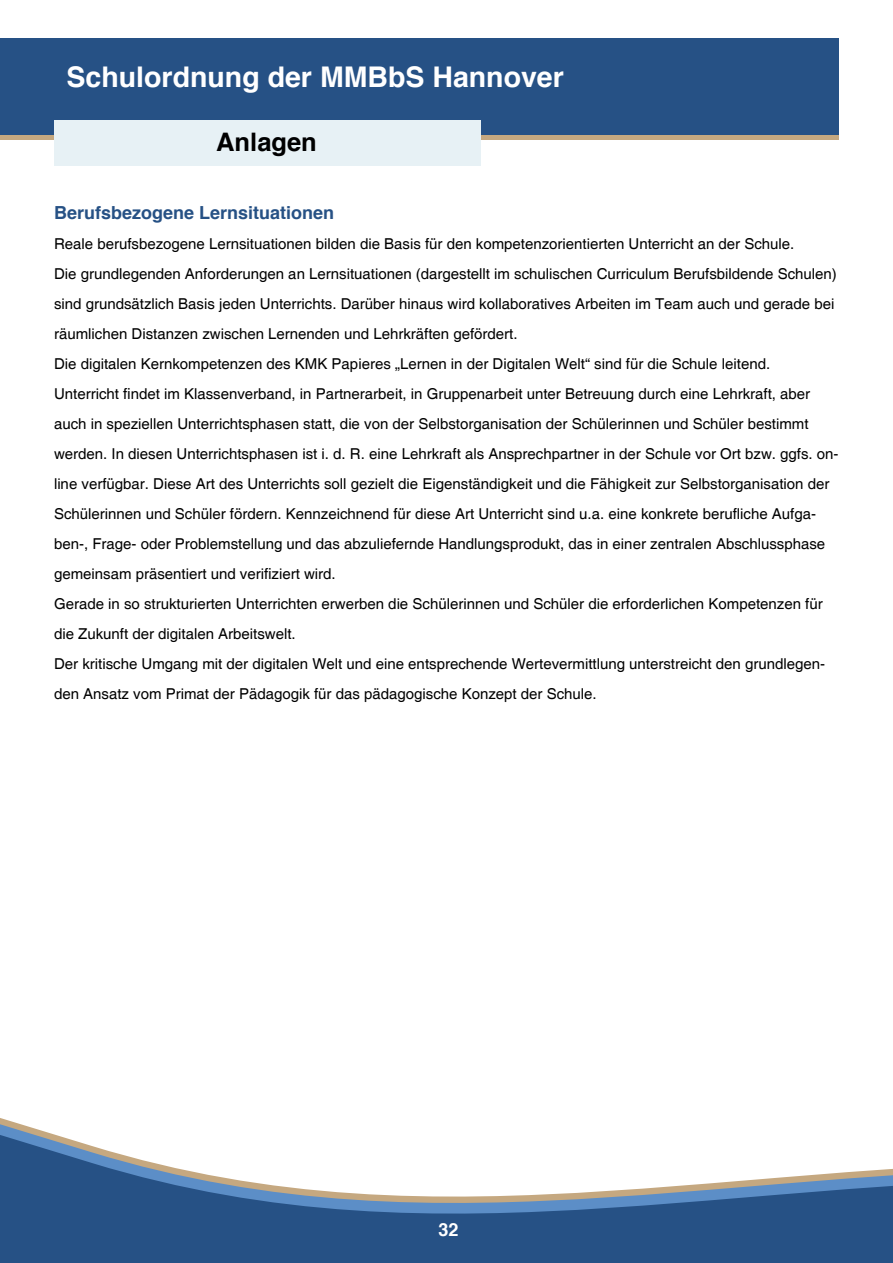
<style>
.page{position:relative;width:893px;height:1263px;background:#fff}
.page>*{position:absolute;margin:0;border:0;box-sizing:border-box;transform-origin:0 0}
.t1{font:700 28.5px "Helvetica";color:#fff}
.t2{font:700 25.5px "Helvetica";color:#000}
.t3{font:700 18px "Helvetica";color:#265185}
.t4{font:700 18px "Helvetica";color:#fff}
.t5{font:15px/30px "Helvetica";color:#000}
</style>
<div class="page">
<div style="left:0;top:44px;width:839px;height:96px;background:#c5a880"></div>
<div style="left:0;top:38px;width:839px;height:97px;background:#265185"></div>
<div style="left:54px;top:120px;width:426px;height:45px;background:#e7f1f5"></div>
<svg style="left:0;top:1118px;width:893px;height:145px"></svg>
<h1 class="t1" style="left:67px;top:59px;width:499px">Schulordnung der MMBbS Hannover</h1>
<h2 class="t2" style="left:216px;top:126px;width:102px">Anlagen</h2>
<p class="t3" style="left:54px;top:201px;width:282px">Berufsbezogene Lernsituationen</p>
<p class="t5" style="left:54px;top:229px;width:786px">Reale berufsbezogene Lernsituationen bilden die Basis für den kompetenzorientierten Unterricht an der Schule.<br>Die grundlegenden Anforderungen an Lernsituationen (dargestellt im schulischen Curriculum Berufsbildende Schulen) sind grundsätzlich Basis jeden Unterrichts. Darüber hinaus wird kollaboratives Arbeiten im Team auch und gerade bei räumlichen Distanzen zwischen Lernenden und Lehrkräften gefördert.<br>Die digitalen Kernkompetenzen des KMK Papieres „Lernen in der Digitalen Welt“ sind für die Schule leitend.<br>Unterricht findet im Klassenverband, in Partnerarbeit, in Gruppenarbeit unter Betreuung durch eine Lehrkraft, aber auch in speziellen Unterrichtsphasen statt, die von der Selbstorganisation der Schülerinnen und Schüler bestimmt werden. In diesen Unterrichtsphasen ist i. d. R. eine Lehrkraft als Ansprechpartner in der Schule vor Ort bzw. ggfs. on&shy;line verfügbar. Diese Art des Unterrichts soll gezielt die Eigenständigkeit und die Fähigkeit zur Selbstorganisation der Schülerinnen und Schüler fördern. Kennzeichnend für diese Art Unterricht sind u.a. eine konkrete berufliche Aufga&shy;ben-, Frage- oder Problemstellung und das abzuliefernde Handlungsprodukt, das in einer zentralen Abschlussphase gemeinsam präsentiert und verifiziert wird.<br>Gerade in so strukturierten Unterrichten erwerben die Schülerinnen und Schüler die erforderlichen Kompetenzen für die Zukunft der digitalen Arbeitswelt.<br>Der kritische Umgang mit der digitalen Welt und eine entsprechende Wertevermittlung unterstreicht den grundlegen&shy;den Ansatz vom Primat der Pädagogik für das pädagogische Konzept der Schule.</p>
<p class="t4" style="left:438px;top:1218px;width:22px">32</p>
</div>
